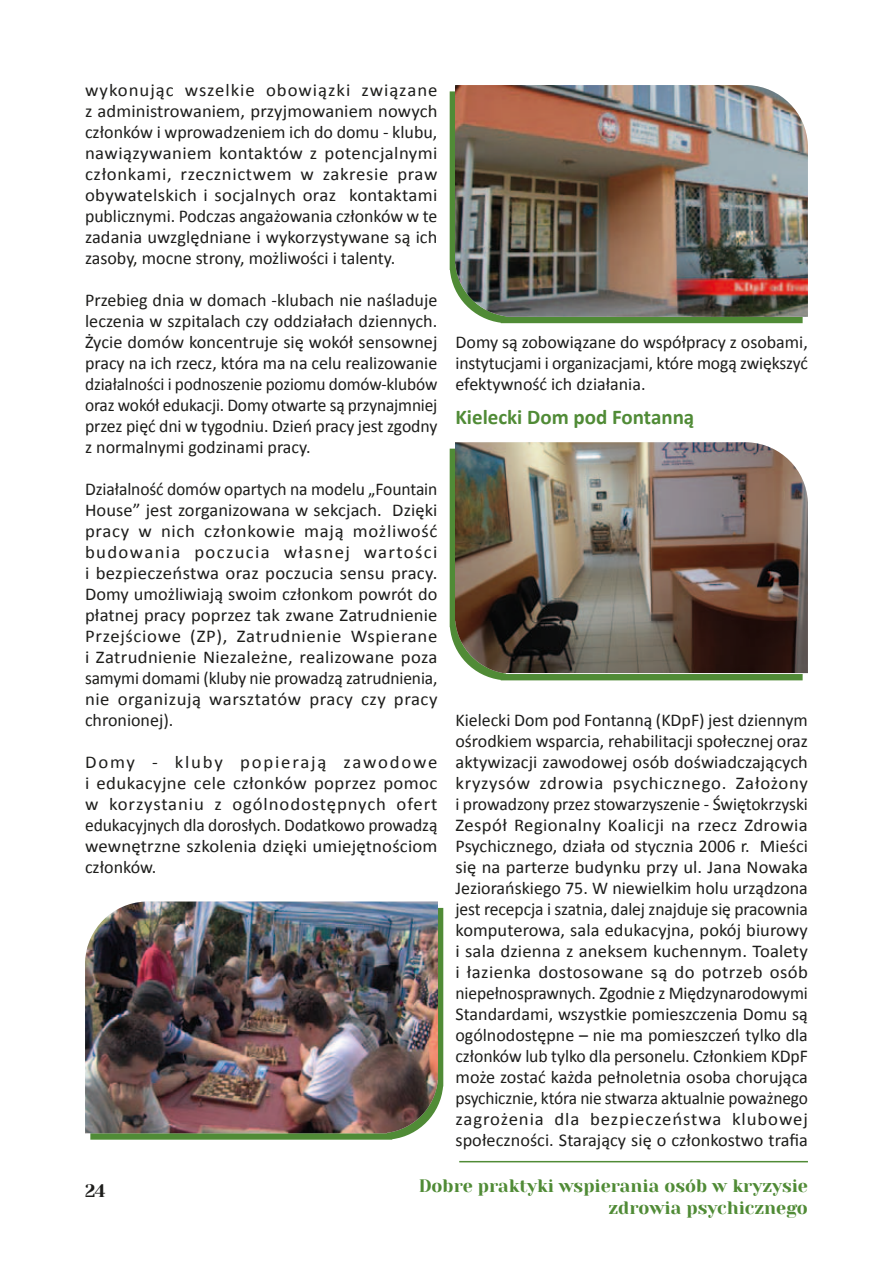
<style>
.page{position:relative;width:893px;height:1263px;background:#fff}
.page>*{position:absolute;margin:0;border:0;box-sizing:border-box;transform-origin:0 0}
.t1{font:700 21px "Calibri";color:#508b36}
.t2{font:18px/21px "Calibri";color:#1d1d1b;text-align:justify}
.t3{font:18px/21px "Calibri";color:#1d1d1b;text-align:justify;scale:1.04 1}
.t4{font:18px/21.6px "Yeseva One";color:#508b36;text-align:right}
.t5{font:18px "Yeseva One";color:#1d1d1b}
</style>
<div class="page">
<hr style="left:459px;top:1161px;width:349px;height:1px;background:#508b36">
<svg style="left:450px;top:91px;width:353px;height:232px;background:#669a50"></svg>
<img style="left:455px;top:85px;width:353px;height:232px">
<svg style="left:90px;top:908px;width:353px;height:232px;background:#6e9d59"></svg>
<img style="left:85px;top:901px;width:353px;height:232px">
<svg style="left:450px;top:449px;width:353px;height:231px;background:#709a5b"></svg>
<img style="left:455px;top:442px;width:353px;height:230px">
<p class="t3" style="left:85px;top:81px;width:340px">wykonując wszelkie obowiązki związane z administrowaniem, przyjmowaniem nowych członków i wprowadzeniem ich do domu - klubu, nawiązywaniem kontaktów z potencjalnymi członkami, rzecznictwem w zakresie praw obywatelskich i socjalnych oraz kontaktami publicznymi. Podczas angażowania członków w te zadania uwzględniane i wykorzystywane są ich zasoby, mocne strony, możliwości i talenty.</p>
<p class="t2" style="left:85px;top:291px;width:354px">Przebieg dnia w domach -klubach nie naśladuje leczenia w szpitalach czy oddziałach dziennych.<br>Życie domów koncentruje się wokół sensownej pracy na ich rzecz, która ma na celu realizowanie działalności i podnoszenie poziomu domów-klubów oraz wokół edukacji. Domy otwarte są przynajmniej przez pięć dni w tygodniu. Dzień pracy jest zgodny z normalnymi godzinami pracy.</p>
<p class="t2" style="left:85px;top:480px;width:354px">Działalność domów opartych na modelu „Fountain House” jest zorganizowana w sekcjach. Dzięki pracy w nich członkowie mają możliwość budowania poczucia własnej wartości i bezpieczeństwa oraz poczucia sensu pracy.<br>Domy umożliwiają swoim członkom powrót do płatnej pracy poprzez tak zwane Zatrudnienie Przejściowe (ZP), Zatrudnienie Wspierane i Zatrudnienie Niezależne, realizowane poza samymi domami (kluby nie prowadzą zatrudnienia, nie organizują warsztatów pracy czy pracy chronionej).</p>
<p class="t3" style="left:85px;top:753px;width:340px">Domy - kluby popierają zawodowe i edukacyjne cele członków poprzez pomoc w korzystaniu z ogólnodostępnych ofert edukacyjnych dla dorosłych. Dodatkowo prowadzą wewnętrzne szkolenia dzięki umiejętnościom członków.</p>
<p class="t2" style="left:455px;top:333px;width:354px">Domy są zobowiązane do współpracy z osobami, instytucjami i organizacjami, które mogą zwiększyć efektywność ich działania.</p>
<p class="t1" style="left:455px;top:408px;width:240px">Kielecki Dom pod Fontanną</p>
<p class="t2" style="left:455px;top:711px;width:354px">Kielecki Dom pod Fontanną (KDpF) jest dziennym ośrodkiem wsparcia, rehabilitacji społecznej oraz aktywizacji zawodowej osób doświadczających kryzysów zdrowia psychicznego. Założony i prowadzony przez stowarzyszenie - Świętokrzyski Zespół Regionalny Koalicji na rzecz Zdrowia Psychicznego, działa od stycznia 2006 r. Mieści się na parterze budynku przy ul. Jana Nowaka Jeziorańskiego 75. W niewielkim holu urządzona jest recepcja i szatnia, dalej znajduje się pracownia komputerowa, sala edukacyjna, pokój biurowy i sala dzienna z aneksem kuchennym. Toalety i łazienka dostosowane są do potrzeb osób niepełnosprawnych. Zgodnie z Międzynarodowymi Standardami, wszystkie pomieszczenia Domu są ogólnodostępne – nie ma pomieszczeń tylko dla członków lub tylko dla personelu. Członkiem KDpF może zostać każda pełnoletnia osoba chorująca psychicznie, która nie stwarza aktualnie poważnego zagrożenia dla bezpieczeństwa klubowej społeczności. Starający się o członkostwo trafia</p>
<p class="t5" style="left:85px;top:1180px;width:22px">24</p>
<p class="t4" style="left:419px;top:1175px;width:391px">Dobre praktyki wspierania osób w kryzysie zdrowia psychicznego</p>
</div>
